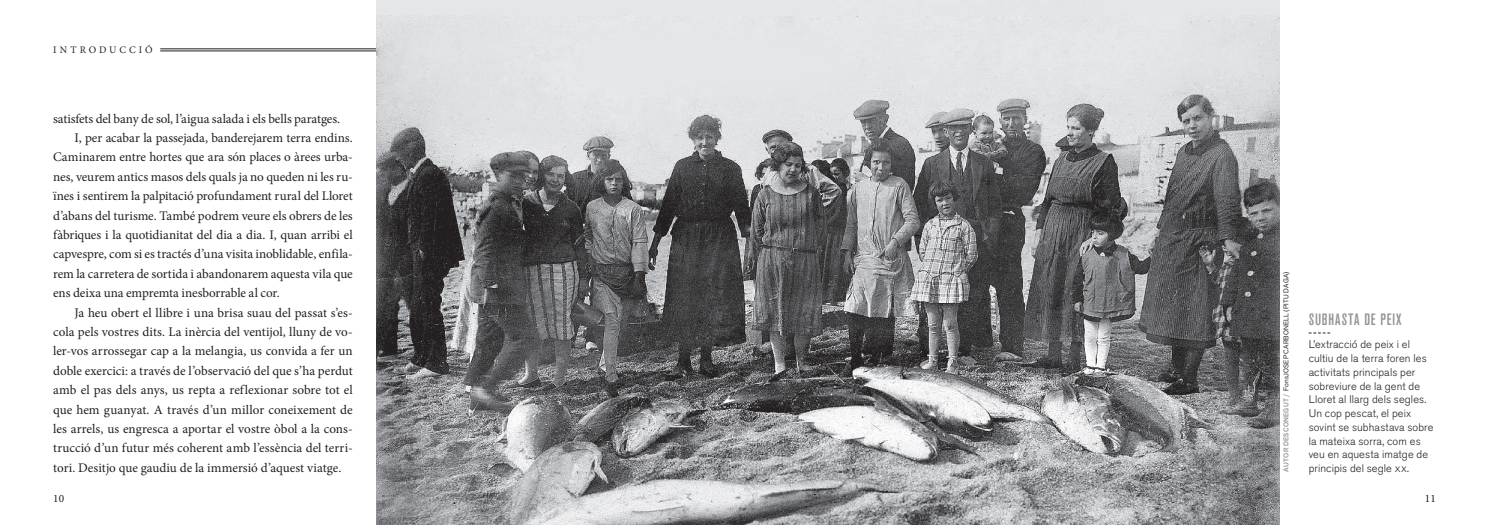
<style>
.page{position:relative;width:1489px;height:525px;background:#fff}
.page>*{position:absolute;margin:0;border:0;box-sizing:border-box;transform-origin:0 0}
.t1{font:500 condensed 16.25px "Akzidenz Grotesk BQ";letter-spacing:.06em;color:#939598}
.t2{font:13.12px "Minion Pro";letter-spacing:-.005em;color:#231f20}
.t3{font:11.25px "Minion Pro";color:#231f20}
.t4{font:300 11px/13.8px "Akzidenz Grotesk BQ";letter-spacing:.01em;color:#231f20}
.t5{font:10px "Minion Pro";letter-spacing:.295em;color:#231f20}
.t6{font:6.88px "Akzid Grtsk Next";letter-spacing:.025em;color:#231f20}
.s1{font-weight:500;color:#939598}
.s2{font-family:"Akzidenz Grotesk BQ Light SC";font-weight:400}
</style>
<div class="page">
<svg style="left:1308px;top:332px;width:22px;height:1px"></svg>
<hr style="left:160px;top:49px;width:1036px;height:1px;background:#231f20">
<hr style="left:160px;top:51px;width:1036px;height:1px;background:#231f20">
<img style="left:376px;top:0;width:903px;height:524px">
<p class="t5" style="left:53px;top:43px;width:101px">INTRODUCCIÓ</p>
<p class="t2" style="left:53px;top:110px;width:288px">satisfets del bany de sol, l’aigua salada i els bells paratges.</p>
<p class="t2" style="left:74px;top:129px;width:280px">I, per acabar la passejada, banderejarem terra endins.</p>
<p class="t2" style="left:53px;top:148px;width:301px">Caminarem entre hortes que ara són places o àrees urba-</p>
<p class="t2" style="left:53px;top:168px;width:301px">nes, veurem antics masos dels quals ja no queden ni les ru-</p>
<p class="t2" style="left:53px;top:187px;width:301px">ïnes i sentirem la palpitació profundament rural del Lloret</p>
<p class="t2" style="left:53px;top:206px;width:301px">d’abans del turisme. També podrem veure els obrers de les</p>
<p class="t2" style="left:53px;top:226px;width:301px">fàbriques i la quotidianitat del dia a dia. I, quan arribi el</p>
<p class="t2" style="left:53px;top:245px;width:301px">capvespre, com si es tractés d’una visita inoblidable, enfila-</p>
<p class="t2" style="left:53px;top:264px;width:301px">rem la carretera de sortida i abandonarem aquesta vila que</p>
<p class="t2" style="left:53px;top:284px;width:228px">ens deixa una empremta inesborrable al cor.</p>
<p class="t2" style="left:74px;top:303px;width:280px">Ja heu obert el llibre i una brisa suau del passat s’es-</p>
<p class="t2" style="left:53px;top:323px;width:301px">cola pels vostres dits. La inèrcia del ventijol, lluny de vo-</p>
<p class="t2" style="left:53px;top:342px;width:301px">ler-vos arrossegar cap a la melangia, us convida a fer un</p>
<p class="t2" style="left:53px;top:361px;width:301px">doble exercici: a través de l’observació del que s’ha perdut</p>
<p class="t2" style="left:53px;top:381px;width:301px">amb el pas dels anys, us repta a reflexionar sobre tot el</p>
<p class="t2" style="left:53px;top:400px;width:301px">que hem guanyat. A través d’un millor coneixement de</p>
<p class="t2" style="left:53px;top:419px;width:301px">les arrels, us engresca a aportar el vostre òbol a la cons-</p>
<p class="t2" style="left:53px;top:439px;width:301px">trucció d’un futur més coherent amb l’essència del terri-</p>
<p class="t2" style="left:53px;top:458px;width:290px">tori. Desitjo que gaudiu de la immersió d’aquest viatge.</p>
<p class="t6" style="left:1281px;top:471px;width:201px;rotate:-90deg"><span class="s1">AUTOR DESCONEGUT /</span> FonsJOSEP CARBONELL (PITU DAGA)</p>
<p class="t1" style="left:1308px;top:310px;width:94px">SUBHASTA DE PEIX</p>
<p class="t4" style="left:1308px;top:337px;width:126px">L’extracció de peix i el cultiu de la terra foren les activitats principals per sobreviure de la gent de<br>Lloret al llarg dels segles.<br>Un cop pescat, el peix sovint se subhastava sobre la mateixa sorra, com es veu en aquesta imatge de principis del segle <span class="s2">xx</span>.</p>
<p class="t3" style="left:53px;top:491px;width:12px">10</p>
<p class="t3" style="left:1424px;top:491px;width:12px">11</p>
</div>
